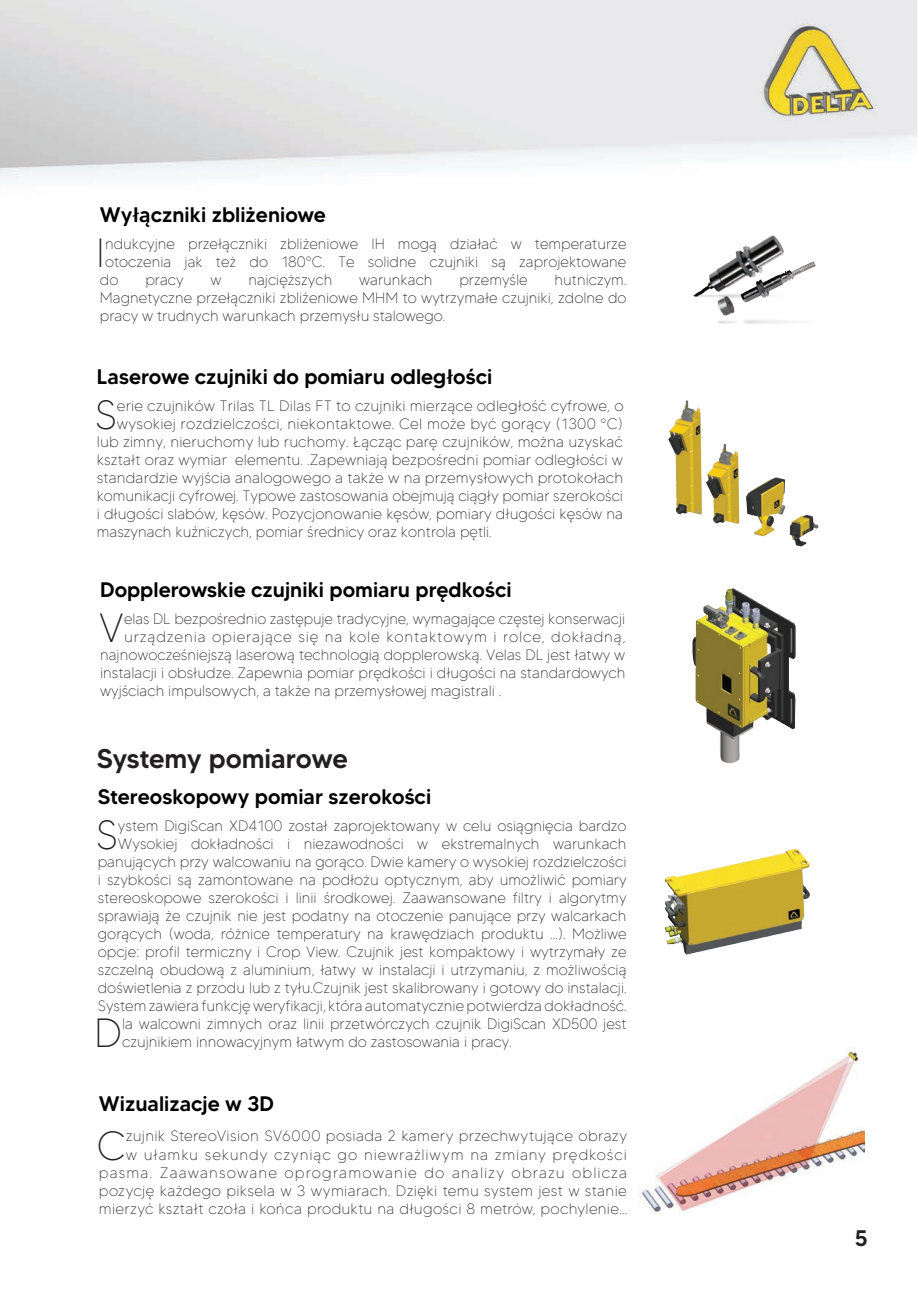
<style>
.page{position:relative;width:919px;height:1289px;background:#fff}
.page>*{position:absolute;margin:0;border:0;box-sizing:border-box;transform-origin:0 0}
.t1{font:100 40.65px "MADETOMMY";color:#231f20}
.t2{font:500 27px "MADETOMMY";letter-spacing:-.01em;color:#231f20}
.t3{font:500 22.5px "MADETOMMY";color:#231f20}
.t4{font:500 21px "MADETOMMY";color:#000}
.t5{font:100 15px/18px "MADETOMMY";color:#231f20;text-align:justify}
.t6{font:100 15px/18px "MADETOMMY";letter-spacing:.03em;color:#231f20;text-align:right}
.t7{font:100 15px "MADETOMMY";letter-spacing:.055em;color:#231f20}
</style>
<div class="page">
<img style="left:0;top:0;width:916px;height:1214px">
<img style="left:638px;top:1047px;width:226px;height:166px">
<img style="left:641px;top:823px;width:195px;height:156px">
<img style="left:691px;top:232px;width:130px;height:97px">
<img style="left:688px;top:588px;width:108px;height:175px">
<img style="left:633px;top:387px;width:253px;height:167px">
<h3 class="t4" style="left:100px;top:202px;width:227px">Wyłączniki zbliżeniowe</h3>
<h1 class="t1" style="left:96px;top:228px;width:10px">I</h1>
<p class="t5" style="left:105px;top:234px;width:523px">ndukcyjne przełączniki zbliżeniowe IH mogą działać w temperaturze</p>
<p class="t5" style="left:105px;top:252px;width:523px">otoczenia jak też do 180°C. Te solidne czujniki są zaprojektowane</p>
<p class="t5" style="left:100px;top:270px;width:20px">do</p>
<p class="t5" style="left:145px;top:270px;width:40px">pracy</p>
<p class="t5" style="left:210px;top:270px;width:13px">w</p>
<p class="t5" style="left:248px;top:270px;width:85px">najcięższych</p>
<p class="t5" style="left:359px;top:270px;width:75px">warunkach</p>
<p class="t5" style="left:459px;top:270px;width:70px">przemyśle</p>
<p class="t5" style="left:100px;top:270px;width:528px;text-indent:454px">hutniczym.<br>Magnetyczne przełączniki zbliżeniowe MHM to wytrzymałe czujniki, zdolne do pracy w trudnych warunkach przemysłu stalowego.</p>
<h3 class="t4" style="left:97px;top:364px;width:397px">Laserowe czujniki do pomiaru odległości</h3>
<h1 class="t1" style="left:95px;top:390px;width:24px">S</h1>
<p class="t5" style="left:117px;top:396px;width:508px">erie czujników Trilas TL Dilas FT to czujniki mierzące odległość cyfrowe, o</p>
<p class="t5" style="left:117px;top:414px;width:507px">wysokiej rozdzielczości, niekontaktowe. Cel może być gorący (1300 °C)</p>
<p class="t5" style="left:97px;top:432px;width:527px">lub zimny, nieruchomy lub ruchomy. Łącząc parę czujników, można uzyskać</p>
<p class="t5" style="left:97px;top:450px;width:527px">kształt oraz wymiar elementu. .Zapewniają bezpośredni pomiar odległości w</p>
<p class="t5" style="left:97px;top:468px;width:528px">standardzie wyjścia analogowego a także w na przemysłowych protokołach</p>
<p class="t5" style="left:97px;top:486px;width:527px">komunikacji cyfrowej. Typowe zastosowania obejmują ciągły pomiar szerokości</p>
<p class="t5" style="left:97px;top:504px;width:528px">i długości slabów, kęsów. Pozycjonowanie kęsów, pomiary długości kęsów na</p>
<p class="t5" style="left:97px;top:522px;width:396px">maszynach kuźniczych, pomiar średnicy oraz kontrola pętli.</p>
<h3 class="t4" style="left:100px;top:576px;width:413px">Dopplerowskie czujniki pomiaru prędkości</h3>
<h1 class="t1" style="left:99px;top:602px;width:27px">V</h1>
<p class="t5" style="left:124px;top:609px;width:502px">elas DL bezpośrednio zastępuje tradycyjne, wymagające częstej konserwacji</p>
<p class="t7" style="left:124px;top:627px;width:503px">urządzenia opierające się na kole kontaktowym i rolce, dokładną,</p>
<p class="t5" style="left:100px;top:645px;width:526px">najnowocześniejszą laserową technologią dopplerowską. Velas DL jest łatwy w</p>
<p class="t5" style="left:100px;top:663px;width:527px">instalacji i obsłudze. Zapewnia pomiar prędkości i długości na standardowych</p>
<p class="t5" style="left:100px;top:681px;width:403px">wyjściach impulsowych, a także na przemysłowej magistrali .</p>
<h2 class="t2" style="left:97px;top:741px;width:252px">Systemy pomiarowe</h2>
<h3 class="t4" style="left:98px;top:784px;width:335px">Stereoskopowy pomiar szerokości</h3>
<h1 class="t1" style="left:96px;top:810px;width:24px">S</h1>
<p class="t5" style="left:98px;top:816px;width:530px;text-align:right">ystem DigiScan XD4100 został zaprojektowany w celu osiągnięcia bardzo Wysokiej dokładności i niezawodności w ekstremalnych warunkach panujących przy walcowaniu na gorąco. Dwie kamery o wysokiej rozdzielczości i szybkości są zamontowane na podłożu optycznym, aby umożliwić pomiary stereoskopowe szerokości i linii środkowej. Zaawansowane filtry i algorytmy sprawiają że czujnik nie jest podatny na otoczenie panujące przy walcarkach gorących (woda, różnice temperatury na krawędziach produktu …). Możliwe opcje: profil termiczny i Crop View. Czujnik jest kompaktowy i wytrzymały ze szczelną obudową z aluminium, łatwy w instalacji i utrzymaniu, z możliwością doświetlenia z przodu lub z tyłu.Czujnik jest skalibrowany i gotowy do instalacji.<br>System zawiera funkcję weryfikacji, która automatycznie potwierdza dokładność.</p>
<h1 class="t1" style="left:94px;top:1008px;width:29px">D</h1>
<p class="t5" style="left:122px;top:1014px;width:506px">la walcowni zimnych oraz linii przetwórczych czujnik DigiScan XD500 jest czujnikiem innowacyjnym łatwym do zastosowania i pracy.</p>
<h3 class="t4" style="left:99px;top:1090px;width:177px">Wizualizacje w 3D</h3>
<h1 class="t1" style="left:97px;top:1120px;width:30px">C</h1>
<p class="t6" style="left:99px;top:1127px;width:529px">zujnik StereoVision SV6000 posiada 2 kamery przechwytujące obrazy<br>w ułamku sekundy czyniąc go niewrażliwym na zmiany prędkości pasma. Zaawansowane oprogramowanie do analizy obrazu oblicza pozycję każdego piksela w 3 wymiarach. Dzięki temu system jest w stanie mierzyć kształt czoła i końca produktu na długości 8 metrów, pochylenie…</p>
<h3 class="t3" style="left:854px;top:1224px;width:14px">5</h3>
</div>
